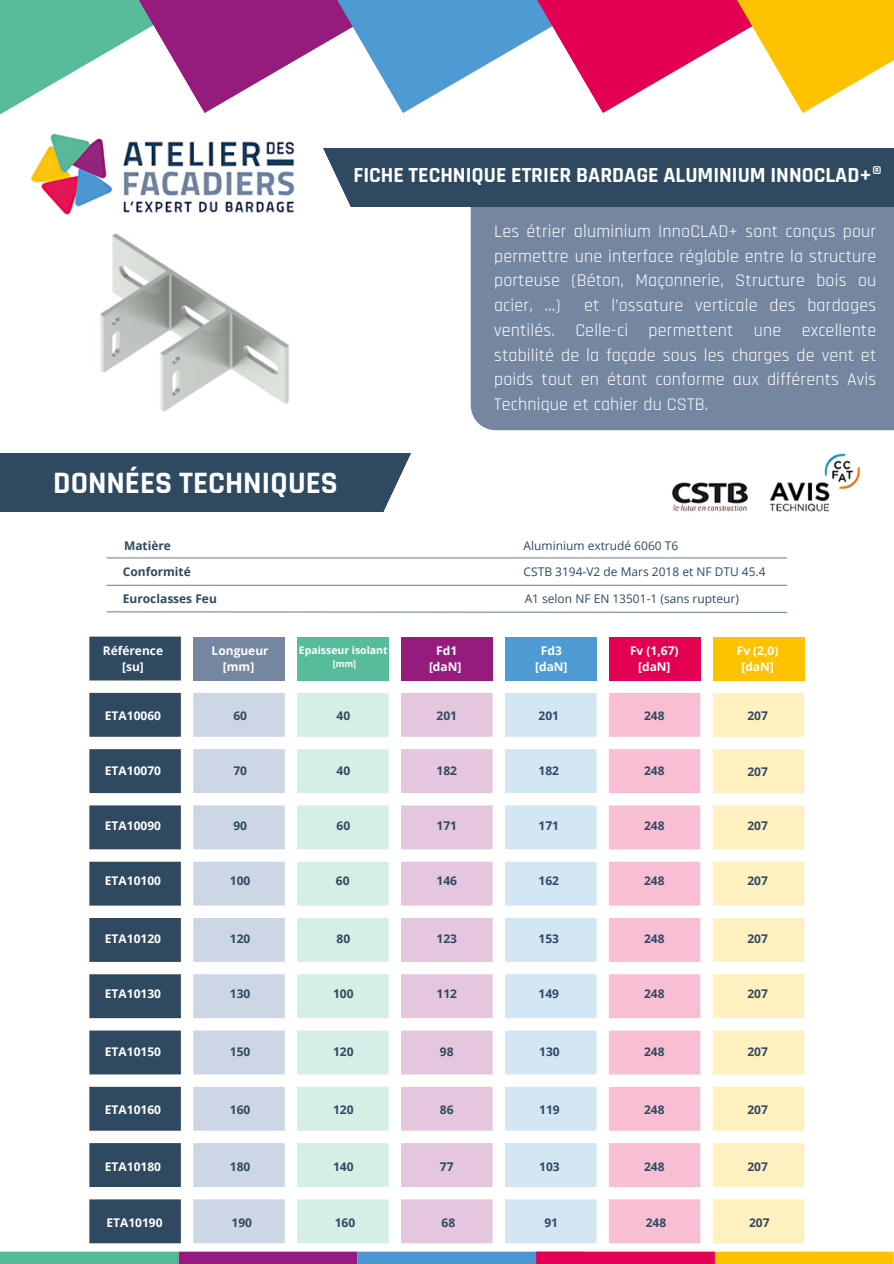
<style>
.page{position:relative;width:894px;height:1264px;background:#fff}
.page>*{position:absolute;margin:0;border:0;box-sizing:border-box;transform-origin:0 0}
.t1{font:700 31.5px "Rajdhani";color:#fff}
.t2{font:700 21.75px "Rajdhani";color:#fff}
.t3{font:18px/24.8px "Rajdhani";letter-spacing:.01em;color:#fff;text-align:justify}
.t4{font:700 12px "Open Sans";color:#2e4960}
.t5{font:700 12px "Open Sans";color:#fff}
.t6{font:12px "Open Sans";color:#2e4960}
.t7{font:700 10.5px "Open Sans";color:#fff}
.t8{font:700 9px "Open Sans";color:#fff}
</style>
<div class="page">
<svg style="left:0;top:0;width:55px;height:113px;background:#6cc4a8"></svg>
<svg style="left:55px;top:0;width:200px;height:113px"></svg>
<svg style="left:255px;top:0;width:200px;height:113px"></svg>
<svg style="left:455px;top:0;width:438px;height:113px"></svg>
<div style="left:470px;top:206px;width:423px;height:224px;background:#7486a0"></div>
<div style="left:312px;top:148px;width:581px;height:58px;background:#2e4960"></div>
<svg style="left:312px;top:148px;width:41px;height:59px"></svg>
<img style="left:30px;top:133px;width:265px;height:82px">
<div style="left:0;top:454px;width:426px;height:58px;background:#2e4960"></div>
<svg style="left:382px;top:453px;width:44px;height:59px"></svg>
<hr style="left:106px;top:557px;width:680px;height:1px;background:#7486a0">
<hr style="left:106px;top:584px;width:680px;height:2px;background:#7486a0">
<svg style="left:106px;top:611px;width:682px;height:2px"></svg>
<div style="left:0;top:1251px;width:179px;height:12px;background:#53b998"></div>
<div style="left:179px;top:1251px;width:178px;height:12px;background:#951b81"></div>
<div style="left:357px;top:1251px;width:226px;height:12px;background:#4996d1"></div>
<div style="left:714px;top:1251px;width:179px;height:12px;background:#fec200"></div>
<div style="left:536px;top:1251px;width:178px;height:12px;background:#e50056"></div>
<img style="left:672px;top:453px;width:189px;height:59px">
<img style="left:100px;top:233px;width:189px;height:179px">
<svg style="left:89px;top:636px;width:92px;height:607px;fill:#2e4960"></svg>
<div style="left:193px;top:636px;width:92px;height:44px;background:#7486a0"></div>
<div style="left:297px;top:636px;width:91px;height:44px;background:#57bc9c"></div>
<div style="left:401px;top:636px;width:91px;height:44px;background:#951c7d"></div>
<div style="left:505px;top:636px;width:91px;height:44px;background:#4e9bd3"></div>
<div style="left:608px;top:636px;width:92px;height:44px;background:#e30052"></div>
<div style="left:712px;top:636px;width:92px;height:44px;background:#fec200"></div>
<svg style="left:193px;top:693px;width:92px;height:550px;fill:#ccd6e4"></svg>
<svg style="left:297px;top:693px;width:91px;height:550px;fill:#d5eee6"></svg>
<svg style="left:401px;top:693px;width:91px;height:550px;fill:#e4c6de"></svg>
<svg style="left:505px;top:693px;width:91px;height:550px;fill:#d3e6f4"></svg>
<svg style="left:609px;top:693px;width:91px;height:550px;fill:#f8bfd4"></svg>
<svg style="left:712px;top:693px;width:92px;height:550px;fill:#fff0bf"></svg>
<h1 class="t2" style="left:353px;top:162px;width:530px">FICHE TECHNIQUE ETRIER BARDAGE ALUMINIUM INNOCLAD+®</h1>
<p class="t3" style="left:494px;top:219px;width:383px">Les étrier aluminium InnoCLAD+ sont conçus pour permettre une interface réglable entre la structure porteuse (Béton, Maçonnerie, Structure bois ou acier, …)</p>
<p class="t3" style="left:494px;top:293px;width:383px;text-indent:90px">et l’ossature verticale des bardages ventilés. Celle-ci permettent une excellente stabilité de la façade sous les charges de vent et poids tout en étant conforme aux différents Avis Technique et cahier du CSTB.</p>
<p class="t1" style="left:53px;top:464px;width:286px">DONNÉES TECHNIQUES</p>
<p class="t4" style="left:124px;top:537px;width:48px">Matière</p>
<p class="t4" style="left:123px;top:563px;width:70px">Conformité</p>
<p class="t4" style="left:123px;top:590px;width:95px">Euroclasses Feu</p>
<p class="t6" style="left:523px;top:537px;width:156px">Aluminium extrudé 6060 T6</p>
<p class="t6" style="left:523px;top:563px;width:243px">CSTB 3194-V2 de Mars 2018 et NF DTU 45.4</p>
<p class="t6" style="left:524px;top:590px;width:216px">A1 selon NF EN 13501-1 (sans rupteur)</p>
<h5 class="t5" style="left:103px;top:641px;width:62px">Référence</h5>
<p class="t5" style="left:122px;top:657px;width:23px">[su]</p>
<h5 class="t5" style="left:211px;top:641px;width:59px">Longueur</h5>
<p class="t5" style="left:223px;top:657px;width:33px">[mm]</p>
<p class="t7" style="left:299px;top:642px;width:90px">Epaisseur isolant</p>
<p class="t8" style="left:332px;top:657px;width:25px">[mm]</p>
<h5 class="t5" style="left:436px;top:641px;width:22px">Fd1</h5>
<p class="t5" style="left:429px;top:657px;width:34px">[daN]</p>
<p class="t5" style="left:540px;top:642px;width:22px">Fd3</p>
<p class="t5" style="left:535px;top:658px;width:34px">[daN]</p>
<p class="t5" style="left:630px;top:641px;width:50px">Fv (1,67)</p>
<p class="t5" style="left:638px;top:657px;width:34px">[daN]</p>
<h5 class="t5" style="left:736px;top:642px;width:43px">Fv (2,0)</h5>
<p class="t5" style="left:741px;top:658px;width:34px">[daN]</p>
<p class="t5" style="left:105px;top:706px;width:58px">ETA10060</p>
<p class="t4" style="left:233px;top:706px;width:15px">60</p>
<p class="t4" style="left:336px;top:706px;width:15px">40</p>
<p class="t4" style="left:436px;top:706px;width:22px">201</p>
<p class="t4" style="left:538px;top:706px;width:22px">201</p>
<p class="t4" style="left:747px;top:707px;width:22px">207</p>
<p class="t4" style="left:644px;top:706px;width:22px">248</p>
<h5 class="t5" style="left:105px;top:762px;width:58px">ETA10070</h5>
<p class="t4" style="left:233px;top:762px;width:15px">70</p>
<p class="t4" style="left:336px;top:762px;width:15px">40</p>
<p class="t4" style="left:436px;top:762px;width:22px">182</p>
<p class="t4" style="left:538px;top:762px;width:22px">182</p>
<p class="t4" style="left:644px;top:762px;width:22px">248</p>
<p class="t4" style="left:747px;top:762px;width:22px">207</p>
<p class="t5" style="left:105px;top:817px;width:58px">ETA10090</p>
<p class="t4" style="left:233px;top:817px;width:15px">90</p>
<p class="t4" style="left:336px;top:817px;width:15px">60</p>
<p class="t4" style="left:436px;top:817px;width:22px">171</p>
<p class="t4" style="left:538px;top:817px;width:22px">171</p>
<p class="t4" style="left:644px;top:816px;width:22px">248</p>
<p class="t4" style="left:747px;top:816px;width:22px">207</p>
<h5 class="t5" style="left:105px;top:872px;width:58px">ETA10100</h5>
<p class="t4" style="left:230px;top:872px;width:22px">100</p>
<p class="t4" style="left:336px;top:872px;width:15px">60</p>
<p class="t4" style="left:436px;top:872px;width:22px">146</p>
<p class="t4" style="left:538px;top:872px;width:22px">162</p>
<p class="t4" style="left:644px;top:871px;width:22px">248</p>
<p class="t4" style="left:747px;top:872px;width:22px">207</p>
<p class="t5" style="left:105px;top:930px;width:58px">ETA10120</p>
<p class="t4" style="left:230px;top:930px;width:22px">120</p>
<p class="t4" style="left:336px;top:929px;width:15px">80</p>
<p class="t4" style="left:436px;top:930px;width:22px">123</p>
<p class="t4" style="left:538px;top:930px;width:22px">153</p>
<p class="t4" style="left:644px;top:930px;width:22px">248</p>
<p class="t4" style="left:747px;top:930px;width:22px">207</p>
<p class="t5" style="left:105px;top:985px;width:58px">ETA10130</p>
<p class="t4" style="left:230px;top:985px;width:22px">130</p>
<p class="t4" style="left:333px;top:985px;width:22px">100</p>
<p class="t4" style="left:436px;top:985px;width:22px">112</p>
<p class="t4" style="left:538px;top:985px;width:22px">149</p>
<p class="t4" style="left:644px;top:985px;width:22px">248</p>
<p class="t4" style="left:747px;top:985px;width:22px">207</p>
<p class="t5" style="left:105px;top:1043px;width:58px">ETA10150</p>
<p class="t4" style="left:230px;top:1043px;width:22px">150</p>
<p class="t4" style="left:333px;top:1043px;width:22px">120</p>
<p class="t4" style="left:440px;top:1043px;width:15px">98</p>
<p class="t4" style="left:539px;top:1043px;width:22px">130</p>
<p class="t4" style="left:644px;top:1043px;width:22px">248</p>
<p class="t4" style="left:747px;top:1043px;width:22px">207</p>
<p class="t5" style="left:105px;top:1100px;width:58px">ETA10160</p>
<p class="t4" style="left:230px;top:1100px;width:22px">160</p>
<p class="t4" style="left:333px;top:1100px;width:22px">120</p>
<p class="t4" style="left:440px;top:1100px;width:15px">86</p>
<p class="t4" style="left:539px;top:1100px;width:22px">119</p>
<p class="t4" style="left:644px;top:1100px;width:22px">248</p>
<p class="t4" style="left:747px;top:1100px;width:22px">207</p>
<p class="t5" style="left:105px;top:1158px;width:58px">ETA10180</p>
<p class="t4" style="left:230px;top:1158px;width:22px">180</p>
<p class="t4" style="left:333px;top:1158px;width:22px">140</p>
<p class="t4" style="left:440px;top:1158px;width:15px">77</p>
<p class="t4" style="left:539px;top:1158px;width:22px">103</p>
<p class="t4" style="left:644px;top:1158px;width:22px">248</p>
<p class="t4" style="left:747px;top:1158px;width:22px">207</p>
<p class="t5" style="left:106px;top:1213px;width:58px">ETA10190</p>
<p class="t4" style="left:231px;top:1213px;width:22px">190</p>
<p class="t4" style="left:334px;top:1213px;width:22px">160</p>
<p class="t4" style="left:441px;top:1213px;width:15px">68</p>
<p class="t4" style="left:544px;top:1213px;width:15px">91</p>
<p class="t4" style="left:645px;top:1213px;width:22px">248</p>
<p class="t4" style="left:748px;top:1213px;width:22px">207</p>
</div>
